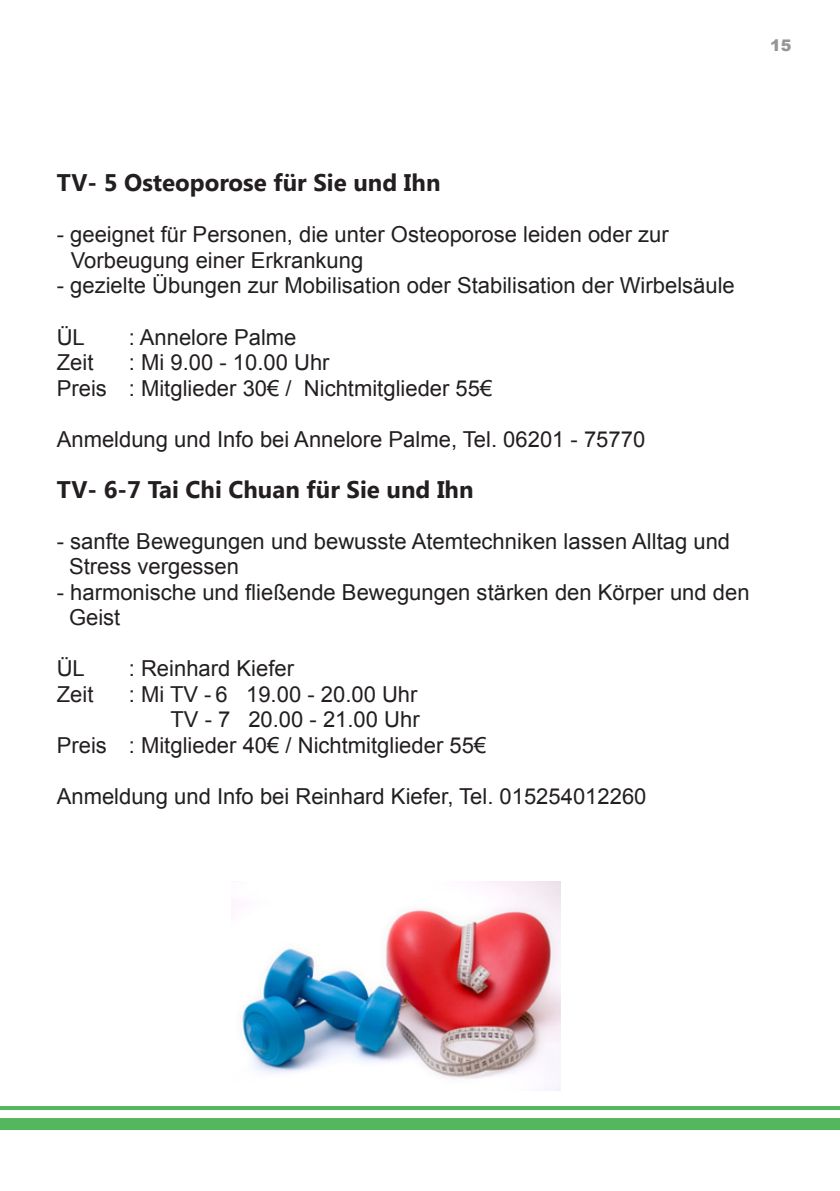
<style>
.page{position:relative;width:840px;height:1191px;background:#fff}
.page>*{position:absolute;margin:0;border:0;box-sizing:border-box;transform-origin:0 0}
.Subhead_2__Fließtext{font:700 24px "Lao UI";color:#231f20}
.Fließtext{font:22px "Arial";color:#231f20}
.t1{font:900 16px "Arial";color:#939598}
</style>
<div class="page">
<hr style="left:0;top:1106px;width:839px;height:4px;background:#55b75d">
<div style="left:0;top:1118px;width:839px;height:12px;background:#55b75d"></div>
<img style="left:240px;top:881px;width:320px;height:209px">
<p class="t1" style="left:769px;top:34px;width:23px">15</p>
<p class="Subhead_2__Fließtext" style="left:57px;top:167px;width:385px">TV- 5 Osteoporose für Sie und Ihn</p>
<p class="Fließtext" style="left:57px;top:219px;width:613px">- geeignet für Personen, die unter Osteoporose leiden oder zur</p>
<p class="Fließtext" style="left:71px;top:245px;width:294px">Vorbeugung einer Erkrankung</p>
<p class="Fließtext" style="left:57px;top:271px;width:679px">- gezielte Übungen zur Mobilisation oder Stabilisation der Wirbelsäule</p>
<p class="Fließtext" style="left:57px;top:322px;width:30px">ÜL</p>
<p class="Fließtext" style="left:129px;top:322px;width:169px">: Annelore Palme</p>
<p class="Fließtext" style="left:57px;top:347px;width:38px">Zeit</p>
<p class="Fließtext" style="left:129px;top:347px;width:202px">: Mi 9.00 - 10.00 Uhr</p>
<p class="Fließtext" style="left:57px;top:373px;width:437px">Preis : Mitglieder 30€ / Nichtmitglieder 55€</p>
<p class="Fließtext" style="left:57px;top:424px;width:589px">Anmeldung und Info bei Annelore Palme, Tel. 06201 - 75770</p>
<p class="Subhead_2__Fließtext" style="left:57px;top:473px;width:418px">TV- 6-7 Tai Chi Chuan für Sie und Ihn</p>
<p class="Fließtext" style="left:57px;top:526px;width:674px">- sanfte Bewegungen und bewusste Atemtechniken lassen Alltag und</p>
<p class="Fließtext" style="left:69px;top:551px;width:171px">Stress vergessen</p>
<p class="Fließtext" style="left:57px;top:577px;width:694px">- harmonische und fließende Bewegungen stärken den Körper und den</p>
<p class="Fließtext" style="left:69px;top:602px;width:53px">Geist</p>
<p class="Fließtext" style="left:57px;top:653px;width:30px">ÜL</p>
<p class="Fließtext" style="left:129px;top:653px;width:167px">: Reinhard Kiefer</p>
<p class="Fließtext" style="left:57px;top:679px;width:38px">Zeit</p>
<p class="Fließtext" style="left:129px;top:679px;width:290px">: Mi TV - 6 19.00 - 20.00 Uhr</p>
<p class="Fließtext" style="left:170px;top:704px;width:250px">TV - 7 20.00 - 21.00 Uhr</p>
<p class="Fließtext" style="left:57px;top:730px;width:431px">Preis : Mitglieder 40€ / Nichtmitglieder 55€</p>
<p class="Fließtext" style="left:57px;top:781px;width:591px">Anmeldung und Info bei Reinhard Kiefer, Tel. 015254012260</p>
</div>
